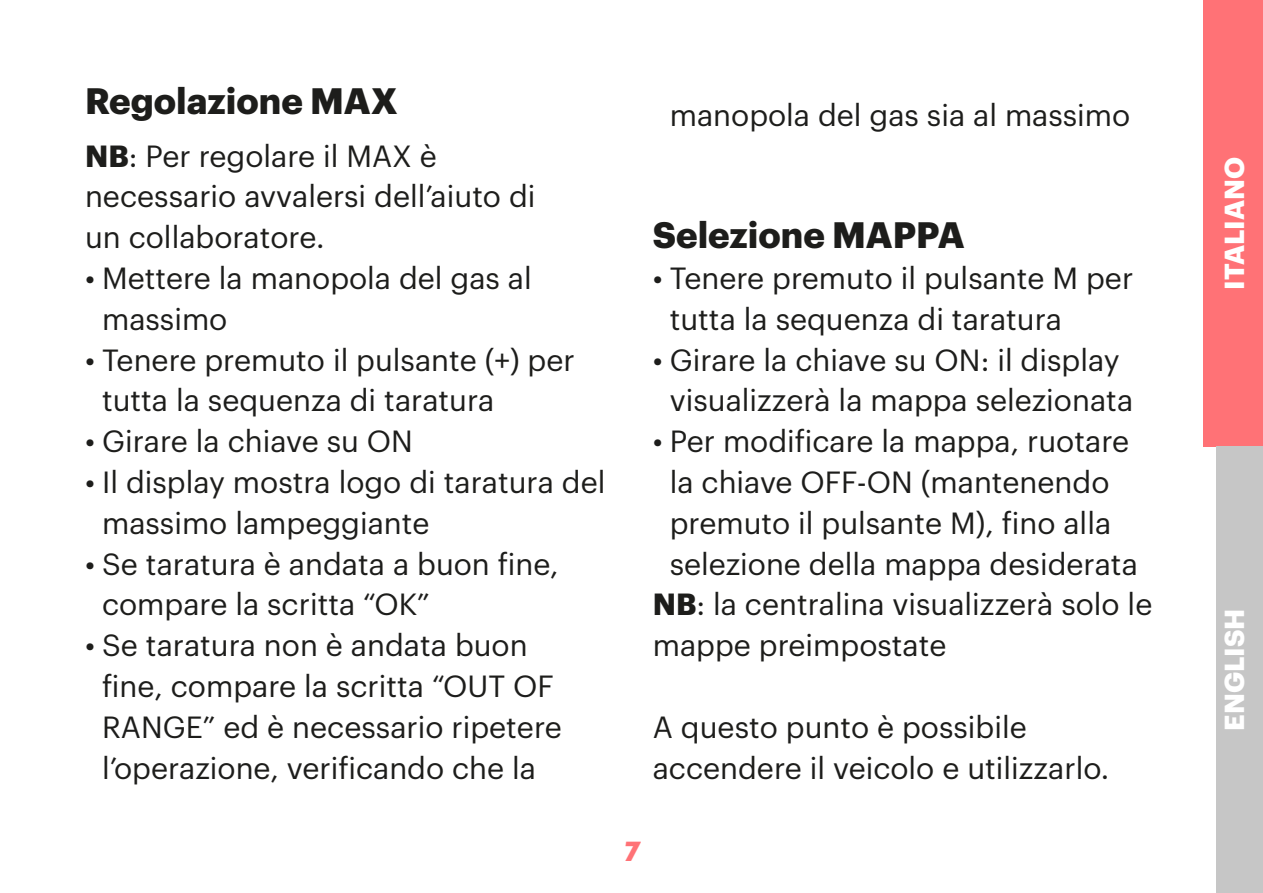
<style>
.page{position:relative;width:1263px;height:893px;background:#fff}
.page>*{position:absolute;margin:0;border:0;box-sizing:border-box;transform-origin:0 0}
.p-titoletto{font:700 36px "Graphik";color:#1d1d1b}
.p-paragrafo{font:30px/40.8px "Graphik";color:#1d1d1b}
.t1{font:700 27px "Graphik";color:#fff}
.t2{font:italic 700 27px "Graphik";color:#ff7276}
.s1{font-weight:700}
</style>
<div class="page">
<div style="left:1203px;top:0;width:60px;height:446px;background:#ff7276"></div>
<div style="left:1216px;top:446px;width:47px;height:447px;background:#c6c6c6"></div>
<p class="p-titoletto" style="left:85px;top:73px;width:314px">Regolazione MAX</p>
<p class="p-paragrafo" style="left:85px;top:133px;width:452px"><span class="s1">NB</span>: Per regolare il MAX è necessario avvalersi dell’aiuto di un collaboratore.</p>
<p class="p-paragrafo" style="left:102px;top:255px;width:431px;text-indent:-17px">• Mettere la manopola del gas al massimo</p>
<p class="p-paragrafo" style="left:102px;top:337px;width:474px;text-indent:-17px">• Tenere premuto il pulsante (+) per tutta la sequenza di taratura</p>
<p class="p-paragrafo" style="left:85px;top:419px;width:329px">• Girare la chiave su ON</p>
<p class="p-paragrafo" style="left:102px;top:459px;width:505px;text-indent:-17px">• Il display mostra logo di taratura del massimo lampeggiante</p>
<p class="p-paragrafo" style="left:102px;top:541px;width:458px;text-indent:-17px">• Se taratura è andata a buon fine, compare la scritta “OK”</p>
<p class="p-paragrafo" style="left:102px;top:623px;width:461px;text-indent:-17px">• Se taratura non è andata buon fine, compare la scritta “OUT OF<br>RANGE” ed è necessario ripetere l’operazione, verificando che la</p>
<p class="p-paragrafo" style="left:670px;top:92px;width:462px">manopola del gas sia al massimo</p>
<p class="p-titoletto" style="left:653px;top:207px;width:314px">Selezione MAPPA</p>
<p class="p-paragrafo" style="left:670px;top:255px;width:465px;text-indent:-17px">• Tenere premuto il pulsante M per tutta la sequenza di taratura</p>
<p class="p-paragrafo" style="left:653px;top:337px;width:482px;text-align:center">• Girare la chiave su ON: il display visualizzerà la mappa selezionata</p>
<p class="p-paragrafo" style="left:653px;top:419px;width:487px;text-align:center">• Per modificare la mappa, ruotare la chiave OFF-ON (mantenendo premuto il pulsante M), fino alla selezione della mappa desiderata</p>
<p class="p-paragrafo" style="left:653px;top:582px;width:501px"><span class="s1">NB</span>: la centralina visualizzerà solo le mappe preimpostate</p>
<p class="p-paragrafo" style="left:653px;top:704px;width:458px">A questo punto è possibile accendere il veicolo e utilizzarlo.</p>
<p class="t2" style="left:624px;top:831px;width:17px">7</p>
<p class="t1" style="left:1213px;top:290px;width:134px;rotate:-90deg">ITALIANO</p>
<p class="t1" style="left:1213px;top:731px;width:124px;rotate:-90deg">ENGLISH</p>
</div>
